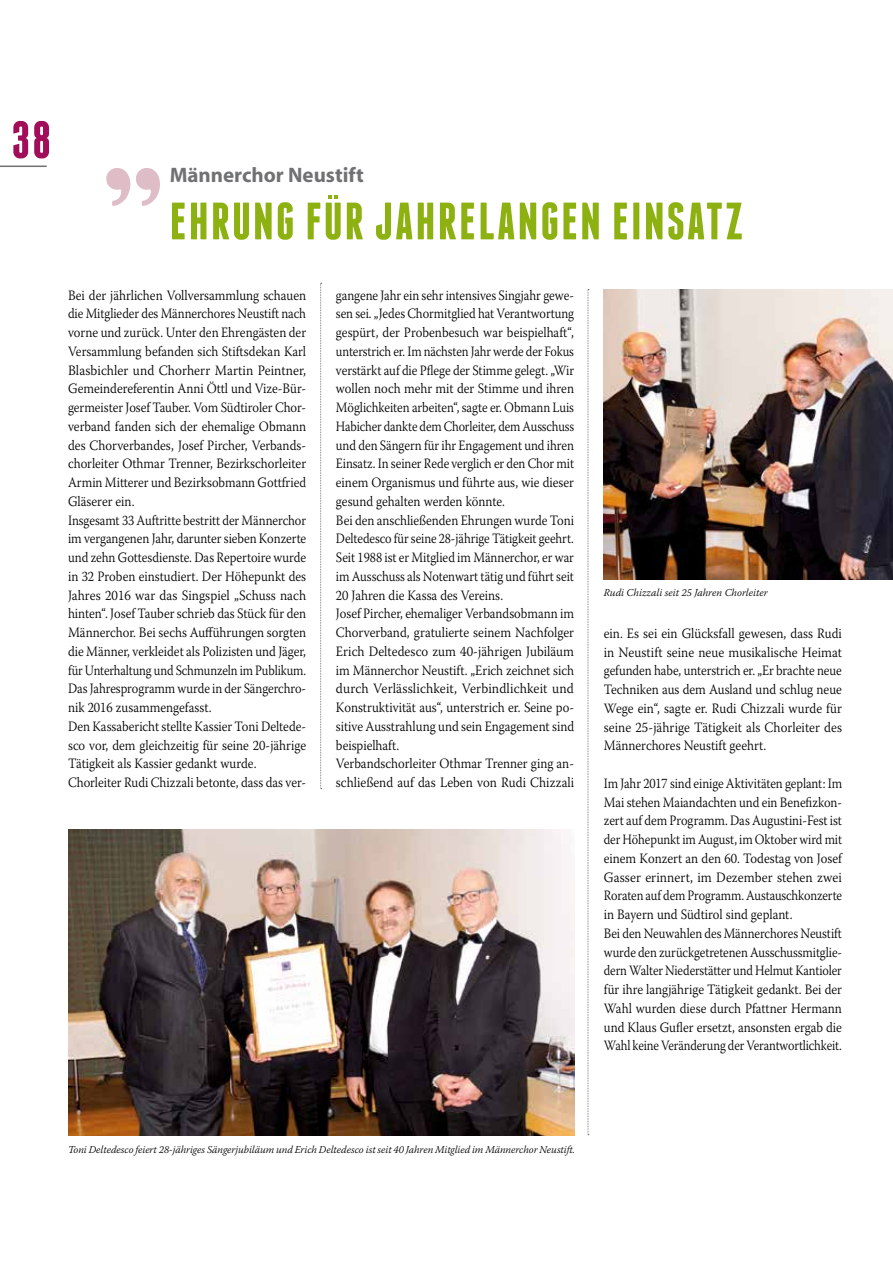
<style>
.page{position:relative;width:893px;height:1263px;background:#fff}
.page>*{position:absolute;margin:0;border:0;box-sizing:border-box;transform-origin:0 0}
.t1{font:700 52.5px "Franchise";letter-spacing:.04em;color:#8cb110}
.t2{font:700 52.5px "Franchise";color:#a10d59}
.t3{font:700 21px "Myriad";color:#707172}
.t4{font:300 14.25px/18.8px "Warnock Pro";color:#000;scale:.9 1}
.t5{font:300 14.25px/18.8px "Warnock Pro";color:#000;scale:.89 1}
.t6{font:300 14.25px/18.8px "Warnock Pro";color:#000;scale:.88 1}
.t7{font:italic 300 10.5px "Warnock Pro";color:#000}
</style>
<div class="page">
<hr style="left:0;top:166px;width:47px;height:1px;background:#707172">
<svg style="left:320px;top:283px;width:2px;height:506px"></svg>
<svg style="left:588px;top:289px;width:1px;height:846px"></svg>
<img style="left:68px;top:829px;width:506px;height:306px">
<img style="left:604px;top:289px;width:289px;height:290px">
<svg style="left:328px;top:196px;width:9px;height:3px"></svg>
<svg style="left:106px;top:168px;width:54px;height:38px"></svg>
<h1 class="t2" style="left:11px;top:115px;width:41px">38</h1>
<h2 class="t3" style="left:170px;top:164px;width:196px">Männerchor Neustift</h2>
<h1 class="t1" style="left:170px;top:196px;width:575px">EHRUNG FUR JAHRELANGEN EINSATZ</h1>
<p class="t4" style="left:68px;top:285px;width:266px">Bei der jährlichen Vollversammlung schauen die Mitglieder des Männerchores Neustift nach vorne und zurück. Unter den Ehrengästen der Versammlung befanden sich Stiftsdekan Karl Blasbichler und Chorherr Martin Peintner, Gemeindereferentin Anni Öttl und Vize-Bür&shy;germeister Josef Tauber. Vom Südtiroler Chor&shy;verband fanden sich der ehemalige Obmann des Chorverbandes, Josef Pircher, Verbands&shy;chorleiter Othmar Trenner, Bezirkschorleiter Armin Mitterer und Bezirksobmann Gottfried Gläserer ein.<br>Insgesamt 33 Auftritte bestritt der Männerchor im vergangenen Jahr, darunter sieben Konzerte und zehn Gottesdienste. Das Repertoire wurde in 32 Proben einstudiert. Der Höhepunkt des Jahres 2016 war das Singspiel „Schuss nach hinten“. Josef Tauber schrieb das Stück für den Männerchor. Bei sechs Aufführungen sorgten die Männer, verkleidet als Polizisten und Jäger, für Unterhaltung und Schmunzeln im Publikum.<br>Das Jahresprogramm wurde in der Sängerchro&shy;nik 2016 zusammengefasst.<br>Den Kassabericht stellte Kassier Toni Deltede&shy;sco vor, dem gleichzeitig für seine 20-jährige Tätigkeit als Kassier gedankt wurde.<br>Chorleiter Rudi Chizzali betonte, dass das ver-</p>
<p class="t5" style="left:336px;top:285px;width:269px">gangene Jahr ein sehr intensives Singjahr gewe&shy;sen sei. „Jedes Chormitglied hat Verantwortung gespürt, der Probenbesuch war beispielhaft“, unterstrich er. Im nächsten Jahr werde der Fokus verstärkt auf die Pflege der Stimme gelegt. „Wir wollen noch mehr mit der Stimme und ihren Möglichkeiten arbeiten“, sagte er. Obmann Luis Habicher dankte dem Chorleiter, dem Ausschuss und den Sängern für ihr Engagement und ihren Einsatz. In seiner Rede verglich er den Chor mit einem Organismus und führte aus, wie dieser gesund gehalten werden könnte.<br>Bei den anschließenden Ehrungen wurde Toni Deltedesco für seine 28-jährige Tätigkeit geehrt.<br>Seit 1988 ist er Mitglied im Männerchor, er war im Ausschuss als Notenwart tätig und führt seit 20 Jahren die Kassa des Vereins.<br>Josef Pircher, ehemaliger Verbandsobmann im Chorverband, gratulierte seinem Nachfolger Erich Deltedesco zum 40-jährigen Jubiläum im Männerchor Neustift. „Erich zeichnet sich durch Verlässlichkeit, Verbindlichkeit und Konstruktivität aus“, unterstrich er. Seine po&shy;sitive Ausstrahlung und sein Engagement sind beispielhaft.<br>Verbandschorleiter Othmar Trenner ging an&shy;schließend auf das Leben von Rudi Chizzali</p>
<p class="t7" style="left:604px;top:586px;width:165px">Rudi Chizzali seit 25 Jahren Chorleiter</p>
<p class="t4" style="left:604px;top:623px;width:266px;text-align:justify">ein. Es sei ein Glücksfall gewesen, dass Rudi in Neustift seine neue musikalische Heimat gefunden habe, unterstrich er. „Er brachte neue Techniken aus dem Ausland und schlug neue Wege ein“, sagte er. Rudi Chizzali wurde für seine 25-jährige Tätigkeit als Chorleiter des Männerchores Neustift geehrt.</p>
<p class="t6" style="left:604px;top:773px;width:272px">Im Jahr 2017 sind einige Aktivitäten geplant: Im Mai stehen Maiandachten und ein Benefizkon&shy;zert auf dem Programm. Das Augustini-Fest ist der Höhepunkt im August, im Oktober wird mit einem Konzert an den 60. Todestag von Josef Gasser erinnert, im Dezember stehen zwei Roraten auf dem Programm. Austauschkonzerte in Bayern und Südtirol sind geplant.<br>Bei den Neuwahlen des Männerchores Neustift wurde den zurückgetretenen Ausschussmitglie&shy;dern Walter Niederstätter und Helmut Kantioler für ihre langjährige Tätigkeit gedankt. Bei der Wahl wurden diese durch Pfattner Hermann und Klaus Gufler ersetzt, ansonsten ergab die Wahl keine Veränderung der Verantwortlichkeit.</p>
<p class="t7" style="left:68px;top:1143px;width:509px">Toni Deltedesco feiert 28-jähriges Sängerjubiläum und Erich Deltedesco ist seit 40 Jahren Mitglied im Männerchor Neustift.</p>
</div>
